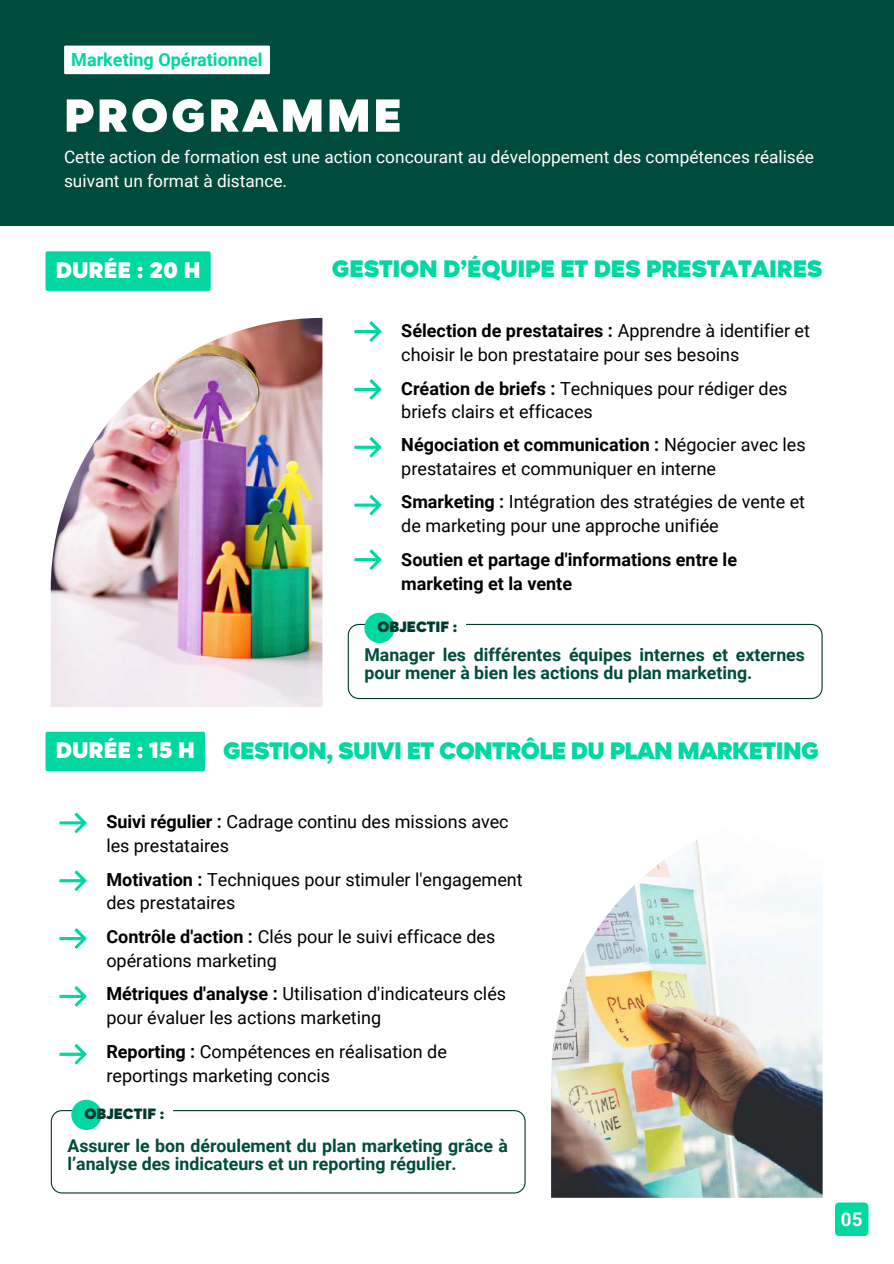
<style>
.page{position:relative;width:894px;height:1264px;background:#fff}
.page>*{position:absolute;margin:0;border:0;box-sizing:border-box;transform-origin:0 0}
.t1{font:900 52.5px "Magenos";letter-spacing:.055em;color:#fff}
.t2{font:900 27px "Magenos";letter-spacing:-.025em;color:#00d7a1}
.t3{font:900 25.5px "Magenos";color:#fff}
.t4{font:700 18.9px "Roboto";color:#fff}
.t5{font:18px/23.7px "Roboto";color:#000}
.t6{font:700 18px/23.7px "Roboto";color:#000}
.t7{font:700 18px "Roboto";color:#00d7a1}
.t8{font:700 17.7px/18px "Roboto";color:#004c3c}
.t9{font:17.25px/23.7px "Roboto";color:#fff}
.t10{font:900 16.95px "Magenos";color:#003a2e}
.s1{font-weight:700}
</style>
<div class="page">
<div style="left:0;top:0;width:893px;height:225px;background:#004c3c"></div>
<img style="left:51px;top:318px;width:271px;height:388px">
<img style="left:551px;top:840px;width:271px;height:357px">
<svg style="left:354px;top:321px;width:27px;height:21px"></svg>
<svg style="left:354px;top:379px;width:27px;height:21px"></svg>
<svg style="left:354px;top:437px;width:27px;height:20px"></svg>
<svg style="left:354px;top:494px;width:27px;height:21px"></svg>
<svg style="left:354px;top:549px;width:27px;height:21px"></svg>
<svg style="left:59px;top:812px;width:28px;height:21px"></svg>
<svg style="left:59px;top:870px;width:28px;height:21px"></svg>
<svg style="left:59px;top:928px;width:28px;height:21px"></svg>
<svg style="left:59px;top:986px;width:28px;height:20px"></svg>
<svg style="left:59px;top:1044px;width:28px;height:20px"></svg>
<div style="left:834px;top:1202px;width:34px;height:34px;background:#00d7a1;border-radius:4px"></div>
<svg style="left:347px;top:624px;width:475px;height:75px"></svg>
<svg style="left:51px;top:1110px;width:474px;height:83px"></svg>
<div style="left:82px;top:1104px;width:91px;height:20px;background:#fff"></div>
<div style="left:71px;top:1099px;width:31px;height:30px;background:#00d7a1;border-radius:50%"></div>
<div style="left:375px;top:617px;width:90px;height:21px;background:#fff"></div>
<div style="left:364px;top:612px;width:30px;height:31px;background:#00d7a1;border-radius:50%"></div>
<div style="left:64px;top:46px;width:206px;height:28px;background:#fff"></div>
<div style="left:46px;top:251px;width:165px;height:40px;background:#00d7a1;border-radius:2px"></div>
<div style="left:46px;top:731px;width:159px;height:40px;background:#00d7a1;border-radius:2px"></div>
<p class="t7" style="left:71px;top:49px;width:193px">Marketing Opérationnel</p>
<h1 class="t1" style="left:64px;top:88px;width:339px">PROGRAMME</h1>
<p class="t9" style="left:64px;top:145px;width:751px">Cette action de formation est une action concourant au développement des compétences réalisée suivant un format à distance.</p>
<h3 class="t3" style="left:56px;top:256px;width:146px">DURÉE : 20 H</h3>
<h2 class="t2" style="left:332px;top:254px;width:492px">GESTION D’ÉQUIPE ET DES PRESTATAIRES</h2>
<p class="t5" style="left:401px;top:319px;width:410px"><span class="s1">Sélection de prestataires :</span> Apprendre à identifier et choisir le bon prestataire pour ses besoins</p>
<p class="t5" style="left:401px;top:377px;width:387px"><span class="s1">Création de briefs :</span> Techniques pour rédiger des briefs clairs et efficaces</p>
<p class="t5" style="left:401px;top:433px;width:406px"><span class="s1">Négociation et communication :</span> Négocier avec les prestataires et communiquer en interne</p>
<p class="t5" style="left:401px;top:490px;width:405px"><span class="s1">Smarketing :</span> Intégration des stratégies de vente et de marketing pour une approche unifiée</p>
<p class="t6" style="left:401px;top:548px;width:337px">Soutien et partage d'informations entre le marketing et la vente</p>
<p class="t10" style="left:377px;top:617px;width:81px">OBJECTIF :</p>
<p class="t8" style="left:364px;top:646px;width:442px">Manager les différentes équipes internes et externes pour mener à bien les actions du plan marketing.</p>
<h3 class="t3" style="left:56px;top:736px;width:141px">DURÉE : 15 H</h3>
<h2 class="t2" style="left:223px;top:736px;width:597px">GESTION, SUIVI ET CONTRÔLE DU PLAN MARKETING</h2>
<p class="t5" style="left:106px;top:810px;width:404px"><span class="s1">Suivi régulier :</span> Cadrage continu des missions avec les prestataires</p>
<p class="t5" style="left:106px;top:867px;width:417px"><span class="s1">Motivation :</span> Techniques pour stimuler l'engagement des prestataires</p>
<p class="t5" style="left:106px;top:925px;width:390px"><span class="s1">Contrôle d'action :</span> Clés pour le suivi efficace des opérations marketing</p>
<p class="t5" style="left:106px;top:982px;width:401px"><span class="s1">Métriques d'analyse :</span> Utilisation d'indicateurs clés pour évaluer les actions marketing</p>
<p class="t5" style="left:106px;top:1039px;width:342px"><span class="s1">Reporting :</span> Compétences en réalisation de reportings marketing concis</p>
<p class="t10" style="left:84px;top:1104px;width:81px">OBJECTIF :</p>
<p class="t8" style="left:67px;top:1136px;width:442px">Assurer le bon déroulement du plan marketing grâce à l’analyse des indicateurs et un reporting régulier.</p>
<p class="t4" style="left:840px;top:1207px;width:23px">05</p>
</div>
